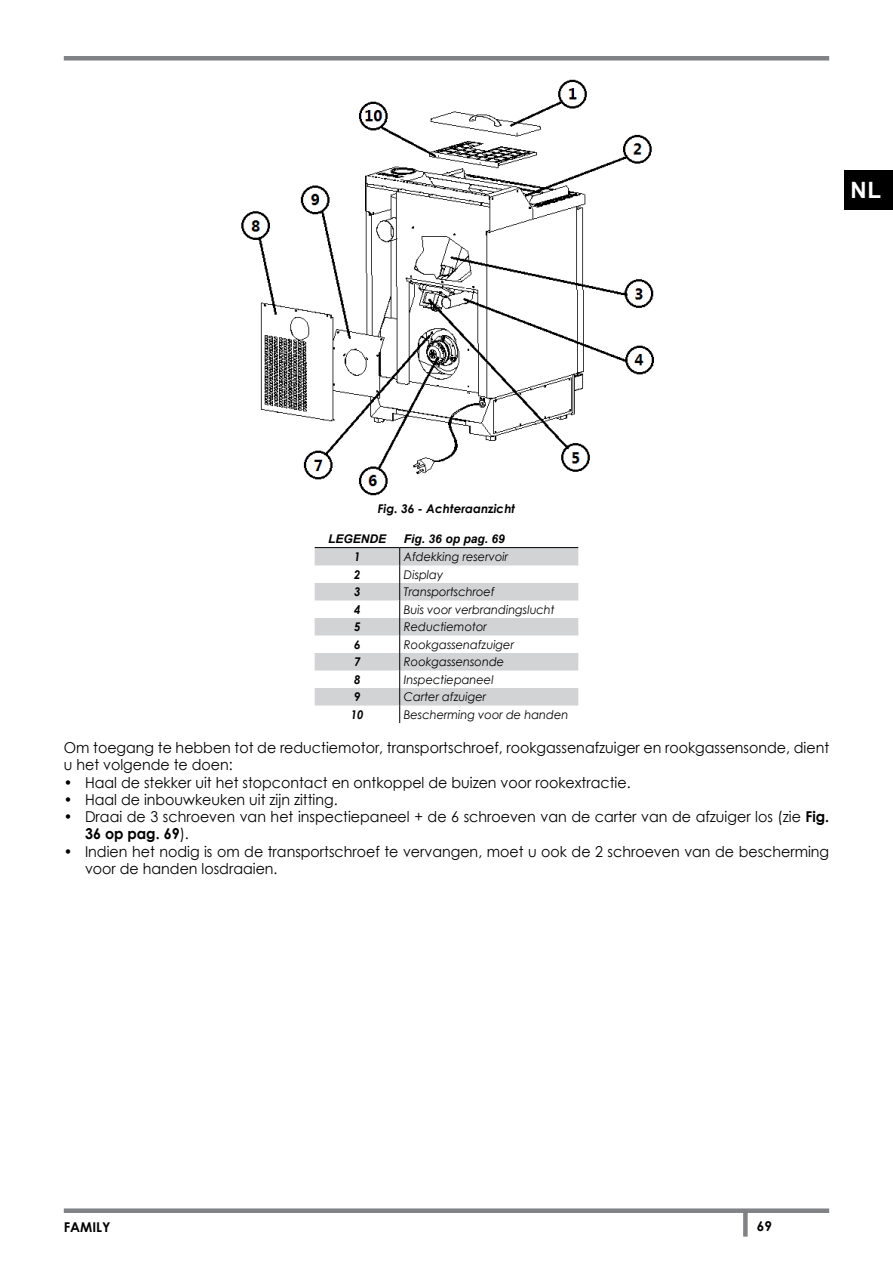
<style>
.page{position:relative;width:893px;height:1263px;background:#fff}
.page>*{position:absolute;margin:0;border:0;box-sizing:border-box;transform-origin:0 0}
.t1{font:700 22.5px "Arial";color:#fff}
.t2{font:15px/17.2px "Century Gothic";color:#000;scale:.95 1}
.t3{font:700 13.5px "Century Gothic";color:#000}
.t4{font:italic 12px "Century Gothic";color:#000;scale:.95 1}
.t5{font:italic 700 12px "Century Gothic";color:#000}
.t6{font:italic 700 12px "Arial";color:#000}
.t7{font:italic 700 12px "Century Gothic";color:#000;scale:.95 1}
.s1{font-weight:700}
</style>
<div class="page">
<div style="left:64px;top:1208px;width:765px;height:5px;background:#808285"></div>
<div style="left:64px;top:56px;width:765px;height:5px;background:#808285"></div>
<div style="left:743px;top:1211px;width:5px;height:25px;background:#808285"></div>
<div style="left:844px;top:170px;width:49px;height:40px;background:#000"></div>
<img style="left:241px;top:79px;width:413px;height:417px">
<hr style="left:315px;top:547px;width:85px;height:1px;background:#000">
<hr style="left:400px;top:547px;width:178px;height:1px;background:#000">
<svg style="left:315px;top:548px;width:263px;height:175px"></svg>
<h1 class="t1" style="left:850px;top:175px;width:32px">NL</h1>
<p class="t5" style="left:378px;top:499px;width:139px">Fig. 36 - Achteraanzicht</p>
<p class="t6" style="left:328px;top:531px;width:60px">LEGENDE</p>
<p class="t6" style="left:404px;top:531px;width:102px">Fig. 36 op pag. 69</p>
<p class="t7" style="left:354px;top:548px;width:8px">1</p>
<p class="t4" style="left:404px;top:548px;width:111px">Afdekking reservoir</p>
<p class="t7" style="left:354px;top:565px;width:8px">2</p>
<p class="t4" style="left:404px;top:566px;width:43px">Display</p>
<p class="t7" style="left:354px;top:583px;width:8px">3</p>
<p class="t4" style="left:404px;top:583px;width:97px">Transportschroef</p>
<p class="t7" style="left:354px;top:600px;width:8px">4</p>
<p class="t4" style="left:404px;top:601px;width:160px">Buis voor verbrandingslucht</p>
<p class="t7" style="left:354px;top:618px;width:8px">5</p>
<p class="t4" style="left:404px;top:618px;width:89px">Reductiemotor</p>
<p class="t7" style="left:354px;top:635px;width:8px">6</p>
<p class="t4" style="left:404px;top:636px;width:117px">Rookgassenafzuiger</p>
<p class="t7" style="left:354px;top:653px;width:8px">7</p>
<p class="t4" style="left:404px;top:653px;width:107px">Rookgassensonde</p>
<p class="t7" style="left:354px;top:670px;width:8px">8</p>
<p class="t4" style="left:404px;top:671px;width:96px">Inspectiepaneel</p>
<p class="t7" style="left:354px;top:688px;width:8px">9</p>
<p class="t4" style="left:404px;top:689px;width:88px">Carter afzuiger</p>
<p class="t7" style="left:351px;top:705px;width:15px">10</p>
<p class="t4" style="left:404px;top:706px;width:175px">Bescherming voor de handen</p>
<p class="t2" style="left:64px;top:739px;width:807px">Om toegang te hebben tot de reductiemotor, transportschroef, rookgassenafzuiger en rookgassensonde, dient u het volgende te doen:</p>
<p class="t2" style="left:64px;top:773px;width:598px">• Haal de stekker uit het stopcontact en ontkoppel de buizen voor rookextractie.</p>
<p class="t2" style="left:64px;top:790px;width:290px">• Haal de inbouwkeuken uit zijn zitting.</p>
<p class="t2" style="left:85px;top:808px;width:785px;text-indent:-21px">• Draai de 3 schroeven van het inspectiepaneel + de 6 schroeven van de carter van de afzuiger los (zie <span class="s1">Fig.<br>36 op pag. 69</span>).</p>
<p class="t2" style="left:85px;top:842px;width:785px;text-indent:-21px">• Indien het nodig is om de transportschroef te vervangen, moet u ook de 2 schroeven van de bescherming voor de handen losdraaien.</p>
<p class="t3" style="left:64px;top:1217px;width:48px">FAMILY</p>
<p class="t3" style="left:757px;top:1216px;width:17px">69</p>
</div>
